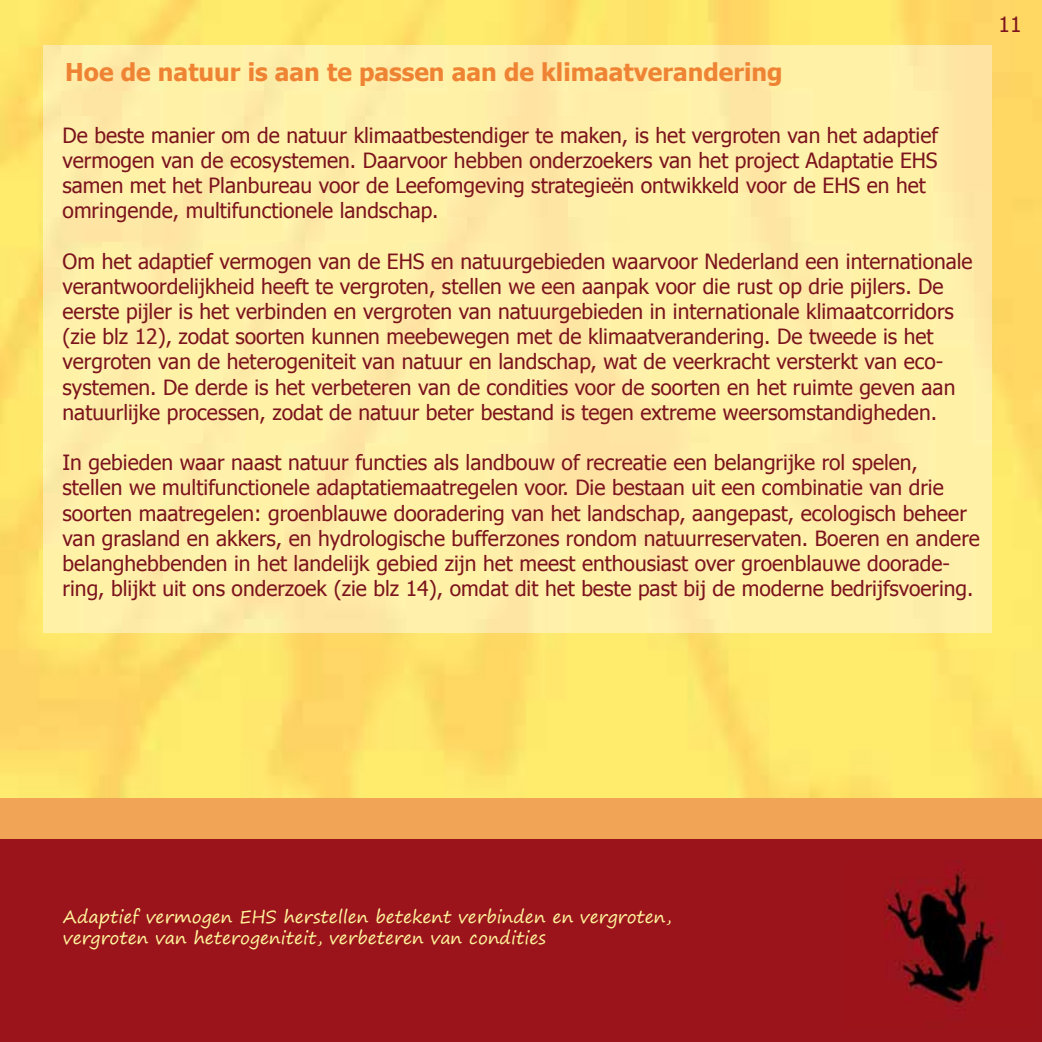
<style>
.page{position:relative;width:1042px;height:1042px;background:#fff}
.page>*{position:absolute;margin:0;border:0;box-sizing:border-box;transform-origin:0 0}
.t1{font:700 24.5px "Tahoma";color:#ef8334}
.t2{font:21px/25.2px "Tahoma";color:#7c141d}
.t3{font:17.5px/21px "Segoe Print";color:#fff59b}
</style>
<div class="page">
<img style="left:0;top:0;width:1042px;height:840px">
<div style="left:0;top:797px;width:1042px;height:42px;background:#f1a455"></div>
<div style="left:0;top:840px;width:1042px;height:202px;background:#9b141c"></div>
<img style="left:886px;top:860px;width:110px;height:149px">
<img style="left:43px;top:46px;width:948px;height:586px">
<p class="t1" style="left:65px;top:55px;width:719px">Hoe de natuur is aan te passen aan de klimaatverandering</p>
<p class="t2" style="left:63px;top:121px;width:877px">De beste manier om de natuur klimaatbestendiger te maken, is het vergroten van het adaptief vermogen van de ecosystemen. Daarvoor hebben onderzoekers van het project Adaptatie EHS samen met het Planbureau voor de Leefomgeving strategieën ontwikkeld voor de EHS en het omringende, multifunctionele landschap.</p>
<p class="t2" style="left:63px;top:247px;width:911px">Om het adaptief vermogen van de EHS en natuurgebieden waarvoor Nederland een internationale verantwoordelijkheid heeft te vergroten, stellen we een aanpak voor die rust op drie pijlers. De eerste pijler is het verbinden en vergroten van natuurgebieden in internationale klimaatcorridors (zie blz 12), zodat soorten kunnen meebewegen met de klimaatverandering. De tweede is het vergroten van de heterogeniteit van natuur en landschap, wat de veerkracht versterkt van eco&shy;systemen. De derde is het verbeteren van de condities voor de soorten en het ruimte geven aan natuurlijke processen, zodat de natuur beter bestand is tegen extreme weersomstandigheden.</p>
<p class="t2" style="left:63px;top:449px;width:919px">In gebieden waar naast natuur functies als landbouw of recreatie een belangrijke rol spelen, stellen we multifunctionele adaptatiemaatregelen voor. Die bestaan uit een combinatie van drie soorten maatregelen: groenblauwe dooradering van het landschap, aangepast, ecologisch beheer van grasland en akkers, en hydrologische bufferzones rondom natuurreservaten. Boeren en andere belanghebbenden in het landelijk gebied zijn het meest enthousiast over groenblauwe doorade&shy;ring, blijkt uit ons onderzoek (zie blz 14), omdat dit het beste past bij de moderne bedrijfsvoering.</p>
<p class="t2" style="left:998px;top:11px;width:24px">11</p>
<p class="t3" style="left:63px;top:906px;width:610px">Adaptief vermogen EHS herstellen betekent verbinden en vergroten, vergroten van heterogeniteit, verbeteren van condities</p>
</div>
